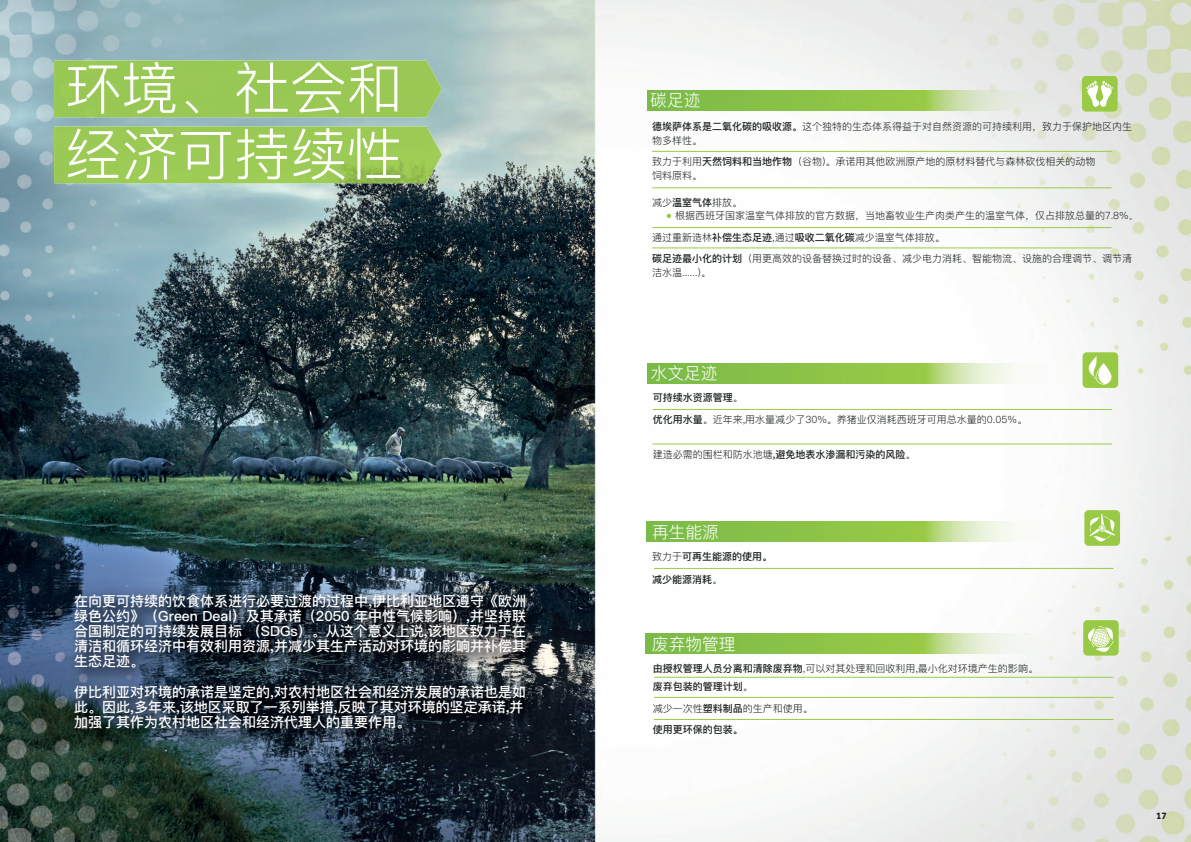
<style>
.page{position:relative;width:1191px;height:842px;background:#fff}
.page>*{position:absolute;margin:0;border:0;box-sizing:border-box;transform-origin:0 0}
.t1{font:300 56.3px/66px "Ping Fang SC";color:#fff}
.t2{font:300 16.7px "Ping Fang SC";color:#fff}
.t3{font:500 14px/15px "Ping Fang SC";color:#fff;text-align:justify}
.t4{font:300 10px/13.5px "Ping Fang SC";color:#1c2120}
.t5{font:500 10px/21.5px "Ping Fang SC";color:#1c2120}
.t6{font:700 10px "Effra";color:#1c2120}
.s1{font-weight:500}
.s2{font-size:8px}
.s3{font-weight:300}
</style>
<div class="page">
<img style="left:0;top:0;width:1191px;height:842px">
<img style="left:63px;top:583px;width:494px;height:246px">
<img style="left:648px;top:363px;width:434px;height:20px">
<hr style="left:652px;top:409px;width:460px;height:1px;background:#9bcb46">
<hr style="left:652px;top:443px;width:460px;height:1px;background:#9bcb46">
<div style="left:1082px;top:352px;width:36px;height:36px;background:#99ca45;border-radius:4px"></div>
<svg style="left:1088px;top:356px;width:23px;height:29px"></svg>
<img style="left:646px;top:521px;width:438px;height:20px">
<hr style="left:654px;top:568px;width:459px;height:1px;background:#9bcb46">
<div style="left:1084px;top:510px;width:36px;height:36px;background:#99ca45;border-radius:4px"></div>
<svg style="left:1089px;top:514px;width:26px;height:28px"></svg>
<img style="left:645px;top:634px;width:438px;height:20px">
<hr style="left:654px;top:677px;width:459px;height:1px;background:#9bcb46">
<hr style="left:654px;top:697px;width:459px;height:1px;background:#9bcb46">
<hr style="left:654px;top:719px;width:459px;height:1px;background:#9bcb46">
<div style="left:1083px;top:620px;width:35px;height:36px;background:#99ca45;border-radius:4px"></div>
<svg style="left:1088px;top:626px;width:25px;height:26px"></svg>
<img style="left:647px;top:91px;width:436px;height:20px">
<hr style="left:652px;top:151px;width:459px;height:1px;background:#9bcb46">
<hr style="left:652px;top:187px;width:459px;height:1px;background:#9bcb46">
<hr style="left:652px;top:227px;width:459px;height:1px;background:#9bcb46">
<hr style="left:652px;top:247px;width:459px;height:1px;background:#9bcb46">
<div style="left:1082px;top:76px;width:35px;height:36px;background:#9bcb46;border-radius:4px"></div>
<svg style="left:1086px;top:81px;width:26px;height:26px"></svg>
<svg style="left:666px;top:214px;width:5px;height:4px"></svg>
<div style="left:54px;top:61px;width:388px;height:56px;background:#99c954"></div>
<img style="left:54px;top:126px;width:388px;height:57px">
<h1 class="t1" style="left:65px;top:54px;width:339px">环境、社会和经济可持续性</h1>
<h3 class="t3" style="left:74px;top:594px;width:453px">在向更可持续的饮食体系进行必要过渡的过程中,伊比利亚地区遵守《欧洲绿色公约》（Green Deal）及其承诺（2050 年中性气候影响）,并坚持联合国制定的可持续发展目标 （SDGs）。从这个意义上说,该地区致力于在清洁和循环经济中有效利用资源,并减少其生产活动对环境的影响并补偿其生态足迹。</h3>
<h3 class="t3" style="left:74px;top:685px;width:453px;text-align:left">伊比利亚对环境的承诺是坚定的,对农村地区社会和经济发展的承诺也是如此。因此,多年来,该地区采取了一系列举措,反映了其对环境的坚定承诺,并加强了其作为农村地区社会和经济代理人的重要作用。</h3>
<h2 class="t2" style="left:650px;top:90px;width:52px">碳足迹</h2>
<p class="t4" style="left:652px;top:120px;width:481px"><span class="s1">德埃萨体系是二氧化碳的吸收源。</span>这个独特的生态体系得益于对自然资源的可持续利用，致力于保护地区内生物多样性。</p>
<p class="t4" style="left:652px;top:155px;width:445px">致力于利用<span class="s1">天然饲料和当地作物</span>（谷物)。承诺用其他欧洲原产地的原材料替代与森林砍伐相关的动物饲料原料。</p>
<p class="t4" style="left:675px;top:195px;width:463px;text-indent:-23px">减少<span class="s1">温室气体</span>排放。<br>根据西班牙国家温室气体排放的官方数据，当地畜牧业生产肉类产生的温室气体，仅占排放总量的7.8%<span class="s2">。</span></p>
<p class="t4" style="left:652px;top:226px;width:481px;line-height:21.5px">通过重新造林<span class="s1">补偿生态足迹</span>,通过<span class="s1">吸收二氧化碳</span>减少温室气体排放。<br><span class="s1">碳足迹最小化的计划</span>（用更高效的设备替换过时的设备、减少电力消耗、智能物流、设施的合理调节、调节清</p>
<p class="t4" style="left:652px;top:265px;width:60px">洁水温......)。</p>
<h2 class="t2" style="left:651px;top:363px;width:68px">水文足迹</h2>
<p class="t4" style="left:652px;top:387px;width:376px;line-height:21.5px"><span class="s1">可持续水资源管理</span>。<br><span class="s1">优化用水量</span>。近年来,用水量减少了30%。养猪业仅消耗西班牙可用总水量的0.05%。</p>
<p class="t5" style="left:652px;top:443px;width:264px"><span class="s3">建造必需的围栏和防水池塘</span>,避免地表水渗漏和污染的风险<span class="s3">。</span></p>
<h2 class="t2" style="left:652px;top:522px;width:68px">再生能源</h2>
<p class="t5" style="left:652px;top:545px;width:121px"><span class="s3">致力于</span>可再生能源的使用。</p>
<p class="t5" style="left:652px;top:569px;width:71px">减少能源消耗<span class="s3">。</span></p>
<h2 class="t2" style="left:652px;top:634px;width:85px">废弃物管理</h2>
<p class="t4" style="left:652px;top:659px;width:387px;line-height:18px"><span class="s1">由授权管理人员分离和清除废弃物</span>,可以对其处理和回收利用,最小化对环境产生的影响。<span class="s1">废弃包装的管理计划</span>。</p>
<p class="t5" style="left:652px;top:697px;width:161px"><span class="s3">减少一次性</span>塑料制品<span class="s3">的生产和使用。</span>使用更环保的包装。</p>
<p class="t6" style="left:1156px;top:809px;width:12px">17</p>
</div>
